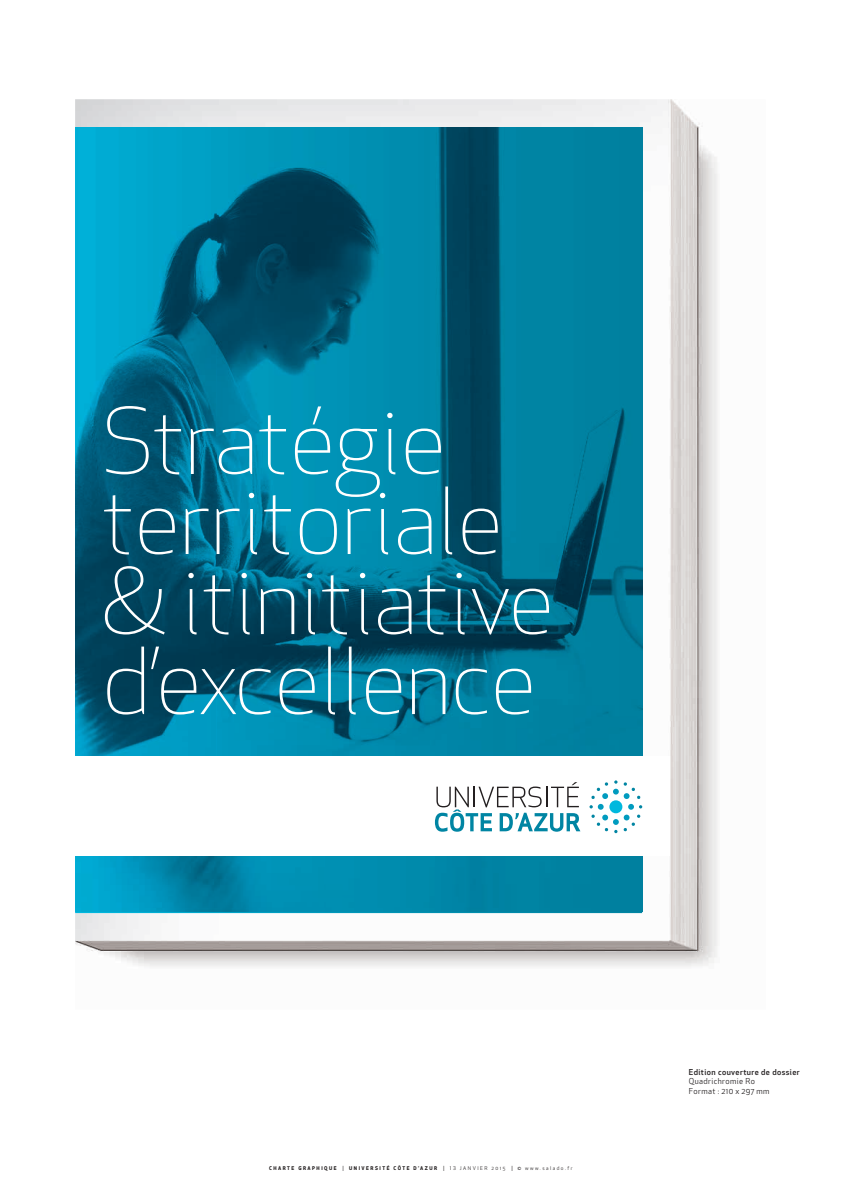
<style>
.page{position:relative;width:842px;height:1191px;background:#fff}
.page>*{position:absolute;margin:0;border:0;box-sizing:border-box;transform-origin:0 0}
.t1{font:300 90px/80px "Apex New";letter-spacing:-.01em;color:#fff}
.t2{font:8px/9.6px "Apex New";letter-spacing:.05em;color:#231f20}
.t3{font:500 8px "Apex New";letter-spacing:.05em;color:#231f20}
.t4{font:700 5px "Apex New";letter-spacing:.3em;color:#231f20}
.s1{font-family:"Gill Sans";font-size:7.5px}
.s2{font-weight:400}
</style>
<div class="page">
<img style="left:75px;top:99px;width:643px;height:868px">
<img style="left:75px;top:128px;width:567px;height:783px">
<div style="left:75px;top:756px;width:594px;height:99px;background:#fff"></div>
<svg style="left:589px;top:780px;width:53px;height:53px"></svg>
<svg style="left:435px;top:782px;width:145px;height:49px"></svg>
<h1 class="t1" style="left:102px;top:402px;width:454px">Stratégie territoriale &amp; itinitiative d’excellence</h1>
<p class="t4" style="left:269px;top:1164px;width:305px">CHARTE GRAPHIQUE <span class="s1">l</span> UNIVERSITÉ CÔTE D’AZUR <span class="s1">l</span> <span class="s2">13 JANVIER 2015</span> <span class="s1">l</span> <span class="s2">© www.salado.fr</span></p>
<h2 class="t3" style="left:689px;top:1066px;width:112px">Edition couverture de dossier</h2>
<h2 class="t2" style="left:689px;top:1076px;width:82px">Quadrichromie Ro<br>Format : 210 x 297 mm</h2>
</div>
